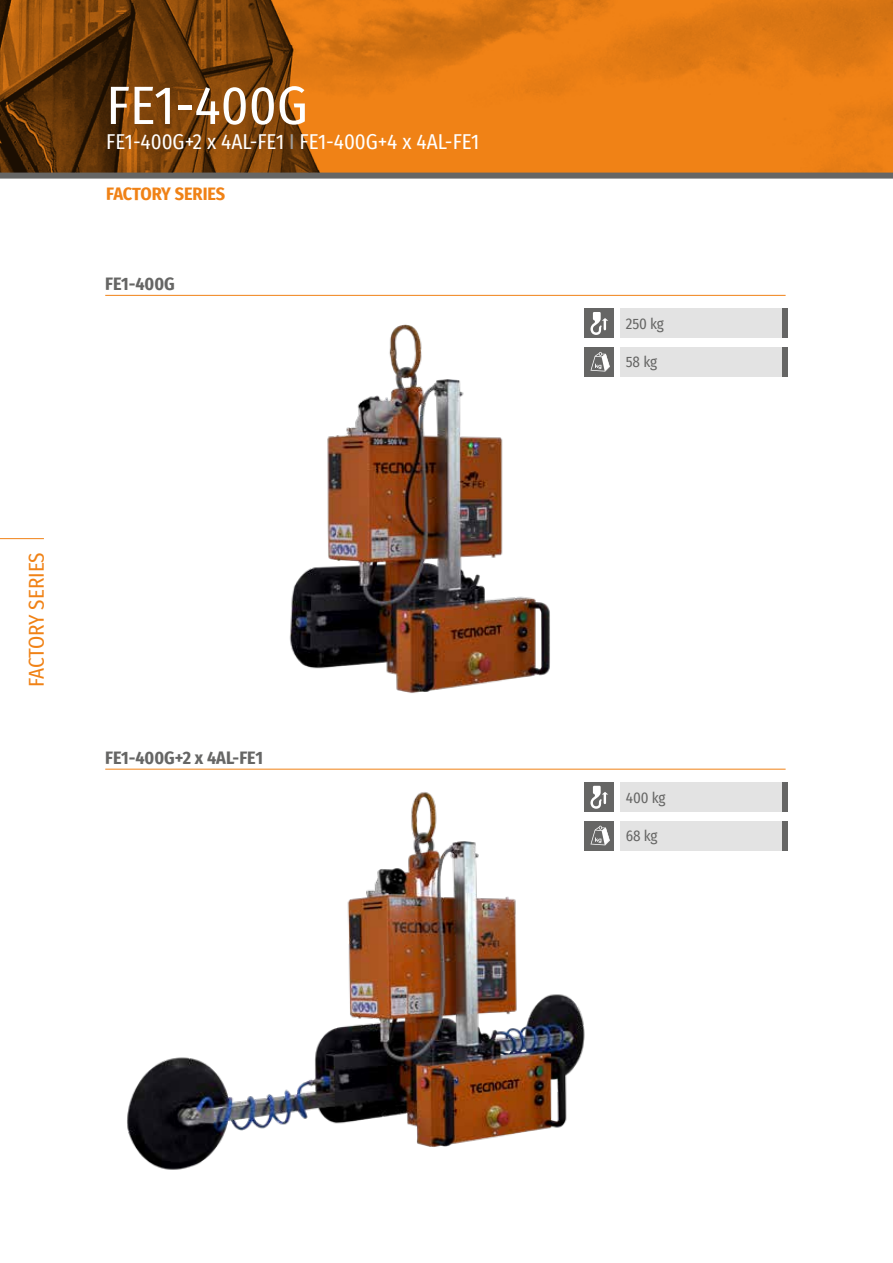
<style>
.page{position:relative;width:893px;height:1263px;background:#fff}
.page>*{position:absolute;margin:0;border:0;box-sizing:border-box;transform-origin:0 0}
.t1{font:54px "Fira Sans Condensed";color:#fff}
.t2{font:21px "Fira Sans Condensed";color:#fff}
.t3{font:21px "Fira Sans Condensed";letter-spacing:-.01em;color:#f08216}
.t4{font:700 18px "Fira Sans Condensed";color:#666665}
.t5{font:700 18px "Fira Sans Condensed";letter-spacing:-.01em;color:#f08216}
.t6{font:15px "Fira Sans Condensed";letter-spacing:-.01em;color:#666665}
.s1{color:#9d9d9c}
</style>
<div class="page">
<svg style="left:0;top:0;width:893px;height:173px;background:#bd6611"></svg>
<hr style="left:0;top:538px;width:44px;height:1px;background:#f08216">
<hr style="left:105px;top:295px;width:681px;height:1px;background:#f08216">
<hr style="left:105px;top:769px;width:681px;height:1px;background:#f08216">
<div style="left:584px;top:309px;width:30px;height:29px;background:#666665"></div>
<div style="left:584px;top:782px;width:30px;height:30px;background:#666665"></div>
<div style="left:584px;top:347px;width:30px;height:30px;background:#666665"></div>
<div style="left:584px;top:821px;width:30px;height:29px;background:#666665"></div>
<div style="left:620px;top:309px;width:166px;height:29px;background:#e3e3e3"></div>
<div style="left:620px;top:782px;width:166px;height:30px;background:#e3e3e3"></div>
<div style="left:620px;top:347px;width:166px;height:30px;background:#e3e3e3"></div>
<div style="left:620px;top:821px;width:166px;height:29px;background:#e3e3e3"></div>
<svg style="left:590px;top:312px;width:18px;height:23px"></svg>
<svg style="left:603px;top:792px;width:5px;height:12px"></svg>
<svg style="left:590px;top:352px;width:20px;height:20px"></svg>
<svg style="left:603px;top:827px;width:7px;height:18px"></svg>
<div style="left:782px;top:309px;width:5px;height:29px;background:#666665"></div>
<div style="left:782px;top:782px;width:5px;height:30px;background:#666665"></div>
<div style="left:782px;top:347px;width:5px;height:30px;background:#666665"></div>
<div style="left:782px;top:821px;width:5px;height:29px;background:#666665"></div>
<div style="left:0;top:173px;width:893px;height:6px;background:#666665"></div>
<img style="left:255px;top:294px;width:312px;height:399px">
<img style="left:127px;top:785px;width:476px;height:385px">
<h1 class="t1" style="left:106px;top:65px;width:203px">FE1-400G</h1>
<p class="t2" style="left:106px;top:126px;width:375px">FE1-400G+2 x 4AL-FE1 <span class="s1">I</span> FE1-400G+4 x 4AL-FE1</p>
<p class="t5" style="left:106px;top:179px;width:120px">FACTORY SERIES</p>
<p class="t4" style="left:105px;top:268px;width:71px">FE1-400G</p>
<p class="t3" style="left:21px;top:687px;width:137px;rotate:-90deg">FACTORY SERIES</p>
<p class="t4" style="left:105px;top:742px;width:159px">FE1-400G+2 x 4AL-FE1</p>
<p class="t6" style="left:626px;top:313px;width:40px">250 kg</p>
<p class="t6" style="left:626px;top:351px;width:33px">58 kg</p>
<p class="t6" style="left:626px;top:787px;width:41px">400 kg</p>
<p class="t6" style="left:626px;top:825px;width:33px">68 kg</p>
</div>
